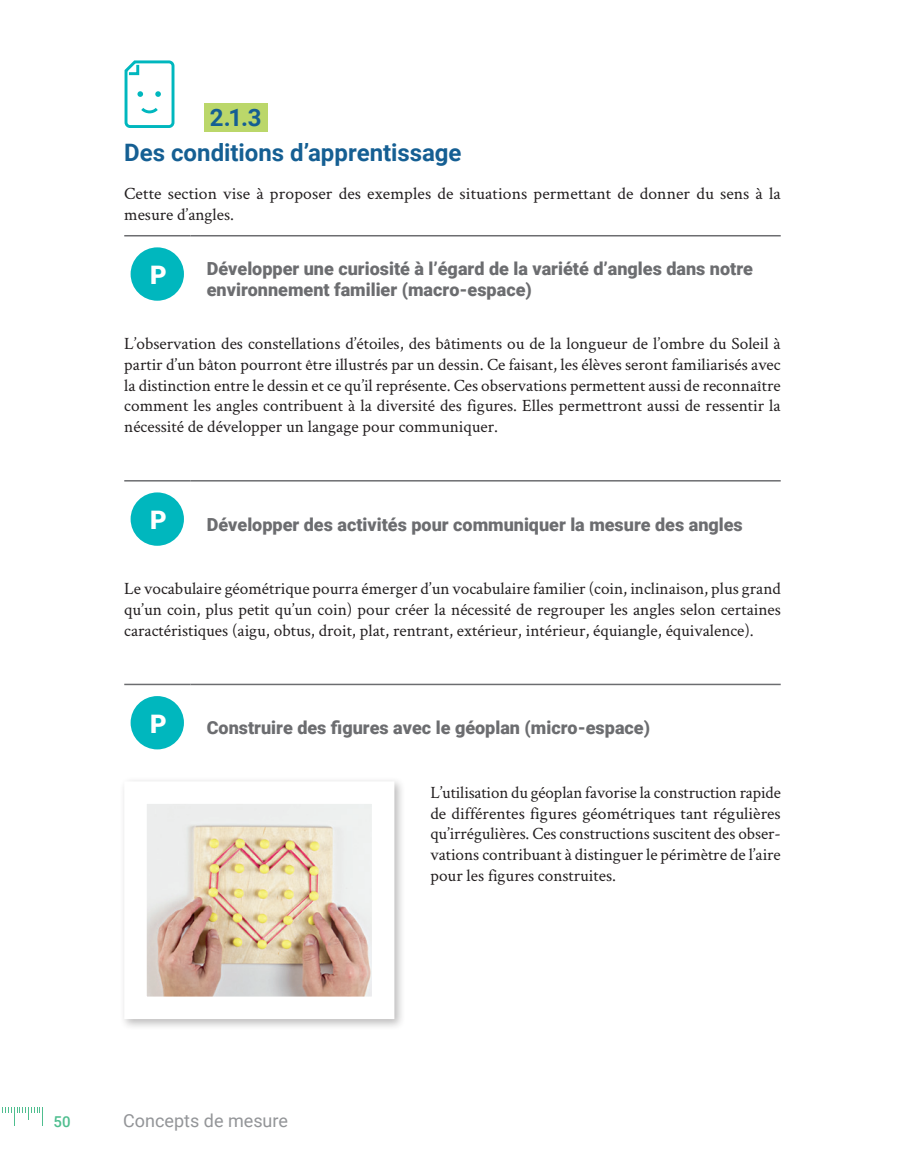
<style>
.page{position:relative;width:905px;height:1175px;background:#fff}
.page>*{position:absolute;margin:0;border:0;box-sizing:border-box;transform-origin:0 0}
.Tableau_Sous_En-tête{font:900 25.5px "Roboto";color:#fff}
.Titre_3_Suite{font:700 24px "Roboto";color:#155f93}
.Titre_3__1_1_1{font:700 24px "Roboto";color:#155f93}
.Tableau_Sous_En-tête-2{font:900 18px/21.6px "Roboto";color:#6c6d70}
.t1{font:18px "Roboto";color:#939598}
.Texte_courant{font:17.25px/20.7px "Crimson Text";color:#231f20;text-align:justify}
.t2{font:500 15px "Roboto";color:#4fbe8f}
</style>
<div class="page">
<svg style="left:2px;top:1107px;width:41px;height:19px"></svg>
<div style="left:204px;top:104px;width:64px;height:28px;background:#bbd76a"></div>
<hr style="left:124px;top:235px;width:66px;height:1px;background:#6c6d70">
<hr style="left:190px;top:235px;width:590px;height:1px;background:#6c6d70">
<div style="left:131px;top:247px;width:53px;height:54px;background:#00b7be;border-radius:50%"></div>
<hr style="left:124px;top:480px;width:66px;height:1px;background:#6c6d70">
<hr style="left:190px;top:480px;width:590px;height:1px;background:#6c6d70">
<div style="left:131px;top:492px;width:53px;height:54px;background:#00b7be;border-radius:50%"></div>
<hr style="left:124px;top:683px;width:66px;height:2px;background:#6c6d70">
<hr style="left:190px;top:683px;width:590px;height:2px;background:#6c6d70">
<div style="left:131px;top:696px;width:53px;height:53px;background:#00b7be;border-radius:50%"></div>
<svg style="left:124px;top:60px;width:51px;height:68px"></svg>
<div style="left:119px;top:776px;width:286px;height:254px;background:#231f20;opacity:.3"></div>
<img style="left:147px;top:804px;width:224px;height:192px">
<p class="Titre_3__1_1_1" style="left:210px;top:101px;width:53px">2.1.3</p>
<p class="Titre_3_Suite" style="left:124px;top:135px;width:339px">Des conditions d’apprentissage</p>
<p class="Texte_courant" style="left:124px;top:183px;width:658px">Cette section vise à proposer des exemples de situations permettant de donner du sens à la mesure d’angles.</p>
<p class="Tableau_Sous_En-tête" style="left:150px;top:257px;width:18px">P</p>
<p class="Tableau_Sous_En-tête-2" style="left:207px;top:257px;width:547px">Développer une curiosité à l’égard de la variété d’angles dans notre environnement familier (macro-espace)</p>
<p class="Texte_courant" style="left:124px;top:333px;width:658px">L’observation des constellations d’étoiles, des bâtiments ou de la longueur de l’ombre du Soleil à partir d’un bâton pourront être illustrés par un dessin. Ce faisant, les élèves seront familiarisés avec la distinction entre le dessin et ce qu’il représente. Ces observations permettent aussi de reconnaître comment les angles contribuent à la diversité des figures. Elles permettront aussi de ressentir la nécessité de développer un langage pour communiquer.</p>
<p class="Tableau_Sous_En-tête" style="left:150px;top:502px;width:18px">P</p>
<p class="Tableau_Sous_En-tête-2" style="left:207px;top:513px;width:537px">Développer des activités pour communiquer la mesure des angles</p>
<p class="Texte_courant" style="left:124px;top:578px;width:658px">Le vocabulaire géométrique pourra émerger d’un vocabulaire familier (coin, inclinaison, plus grand qu’un coin, plus petit qu’un coin) pour créer la nécessité de regrouper les angles selon certaines caractéristiques (aigu, obtus, droit, plat, rentrant, extérieur, intérieur, équiangle, équivalence).</p>
<p class="Tableau_Sous_En-tête" style="left:150px;top:706px;width:18px">P</p>
<p class="Tableau_Sous_En-tête-2" style="left:207px;top:716px;width:445px">Construire des figures avec le géoplan (micro-espace)</p>
<p class="t2" style="left:54px;top:1110px;width:19px">50</p>
<p class="t1" style="left:123px;top:1108px;width:166px">Concepts de mesure</p>
<p class="Texte_courant" style="left:430px;top:781px;width:352px">L’utilisation du géoplan favorise la construction rapide de différentes figures géométriques tant régulières qu’irrégulières. Ces constructions suscitent des obser&shy;vations contribuant à distinguer le périmètre de l’aire pour les figures construites.</p>
</div>
